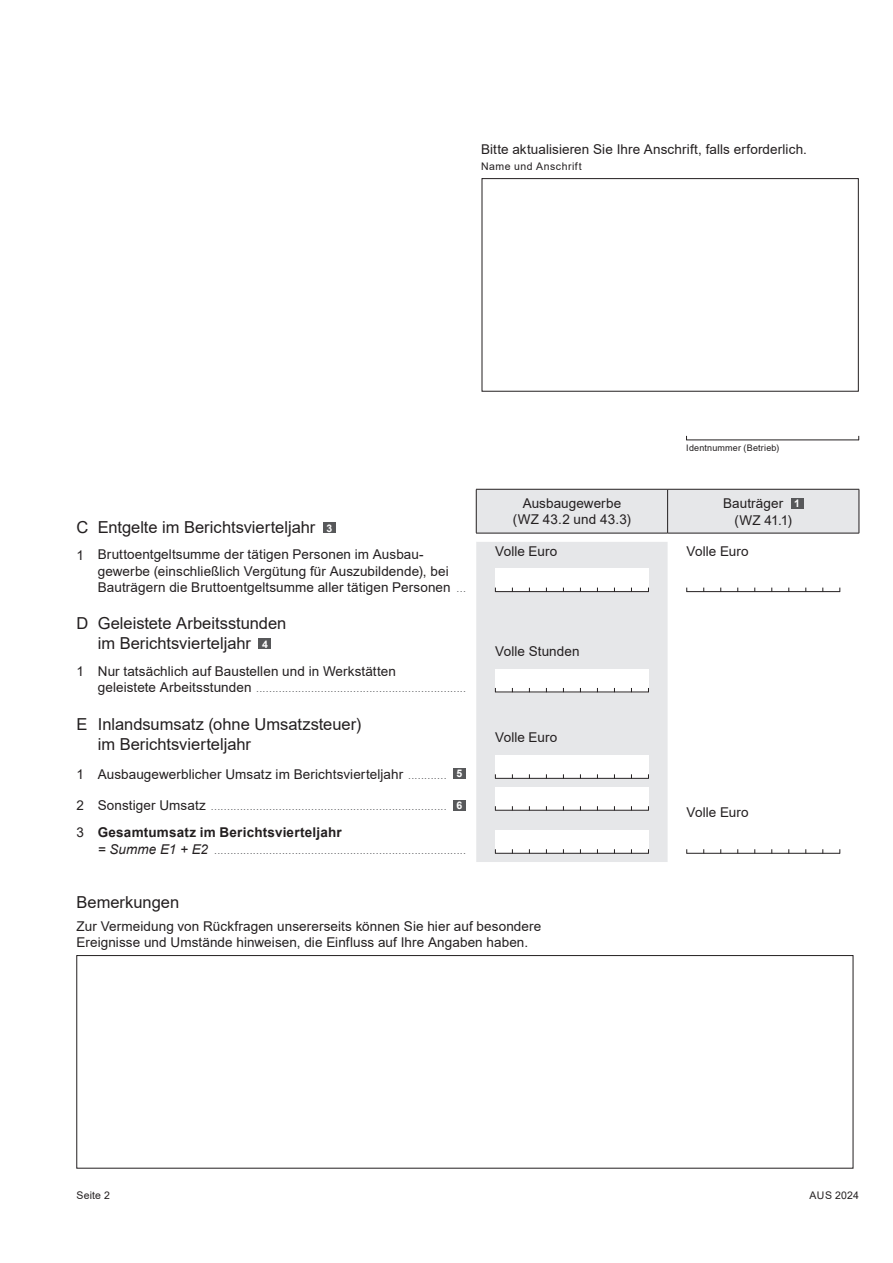
<style>
.page{position:relative;width:893px;height:1263px;background:#fff}
.page>*{position:absolute;margin:0;border:0;box-sizing:border-box;transform-origin:0 0}
.t1{font:16.5px/19.8px "Arial";color:#231f20;text-align:center}
.t2{font:13.5px/16.2px "Arial";letter-spacing:.005em;color:#231f20;text-align:center}
.t3{font:700 13.5px "Arial";letter-spacing:.015em;color:#231f20}
.t4{font:10.5px "Arial";color:#6c6d70}
.t5{font:10.5px "Arial";letter-spacing:.045em;color:#231f20}
.t6{font:9px "Arial";letter-spacing:.02em;color:#231f20}
.s1{font-weight:700;font-size:10.5px;color:#fff}
.s2{font-size:10.5px;color:#6c6d70}
.s3{font-size:13.5px;color:#231f20}
.s4{font-weight:700;color:#fff}
.s5{font-weight:400}
.s6{font-style:italic;font-size:13.5px;color:#231f20}
</style>
<div class="page">
<div style="left:482px;top:178px;width:376px;height:213px;border:1px solid #231f20"></div>
<svg style="left:476px;top:490px;width:383px;height:372px;fill:#e6e7e9"></svg>
<svg style="left:476px;top:534px;width:383px;height:8px"></svg>
<hr style="left:476px;top:489px;width:192px;height:1px;background:#231f20">
<hr style="left:476px;top:489px;width:1px;height:44px;background:#231f20">
<hr style="left:668px;top:489px;width:191px;height:1px;background:#231f20">
<hr style="left:667px;top:489px;width:1px;height:44px;background:#231f20">
<hr style="left:859px;top:489px;width:1px;height:44px;background:#231f20">
<hr style="left:476px;top:533px;width:192px;height:1px;background:#231f20">
<hr style="left:668px;top:533px;width:191px;height:1px;background:#231f20">
<div style="left:323px;top:522px;width:13px;height:11px;background:#57585a"></div>
<div style="left:791px;top:498px;width:12px;height:10px;background:#57585a"></div>
<div style="left:495px;top:568px;width:153px;height:24px;background:#fff"></div>
<hr style="left:495px;top:591px;width:154px;height:1px;background:#231f20">
<div style="left:687px;top:568px;width:153px;height:24px;background:#fff"></div>
<hr style="left:686px;top:591px;width:154px;height:1px;background:#231f20">
<div style="left:259px;top:638px;width:12px;height:11px;background:#57585a"></div>
<div style="left:495px;top:669px;width:153px;height:23px;background:#fff"></div>
<hr style="left:495px;top:692px;width:154px;height:1px;background:#231f20">
<div style="left:495px;top:755px;width:153px;height:23px;background:#fff"></div>
<hr style="left:495px;top:778px;width:154px;height:1px;background:#231f20">
<div style="left:453px;top:768px;width:13px;height:10px;background:#57585a"></div>
<div style="left:453px;top:800px;width:13px;height:10px;background:#57585a"></div>
<div style="left:495px;top:787px;width:153px;height:23px;background:#fff"></div>
<hr style="left:495px;top:810px;width:154px;height:1px;background:#231f20">
<div style="left:687px;top:830px;width:153px;height:23px;background:#fff"></div>
<hr style="left:686px;top:853px;width:154px;height:1px;background:#231f20">
<div style="left:495px;top:830px;width:153px;height:23px;background:#fff"></div>
<hr style="left:495px;top:853px;width:154px;height:1px;background:#231f20">
<div style="left:77px;top:955px;width:776px;height:213px;border:1px solid #231f20"></div>
<hr style="left:686px;top:440px;width:173px;height:1px;background:#231f20">
<p class="t2" style="left:481px;top:141px;width:327px">Bitte aktualisieren Sie Ihre Anschrift, falls erforderlich.</p>
<p class="t1" style="left:77px;top:517px;width:257px">C Entgelte im Berichtsvierteljahr <span class="s1">3</span></p>
<p class="t5" style="left:481px;top:159px;width:102px">Name und Anschrift</p>
<p class="t6" style="left:686px;top:442px;width:94px">Identnummer (Betrieb)</p>
<p class="t2" style="left:513px;top:495px;width:119px">Ausbaugewerbe (WZ 43.2 und 43.3)</p>
<p class="t2" style="left:723px;top:495px;width:78px">Bauträger <span class="s1">1 </span>(WZ 41.1)</p>
<p class="t2" style="left:98px;top:546px;width:370px;text-align:left;text-indent:-21px">1 Bruttoentgeltsumme der tätigen Personen im Ausbau&shy;gewerbe (einschließlich Vergütung für Auszubildende), bei<br>Bauträgern die Bruttoentgeltsumme aller tätigen Personen <span class="s2">...</span></p>
<p class="t2" style="left:495px;top:543px;width:64px">Volle Euro</p>
<p class="t2" style="left:686px;top:543px;width:64px">Volle Euro</p>
<p class="t1" style="left:77px;top:613px;width:211px">D Geleistete Arbeitsstunden im Berichtsvierteljahr <span class="s1">4</span></p>
<p class="t2" style="left:495px;top:643px;width:86px">Volle Stunden</p>
<p class="t2" style="left:77px;top:663px;width:321px">1 Nur tatsächlich auf Baustellen und in Werkstätten</p>
<p class="t4" style="left:98px;top:681px;width:370px"><span class="s3">geleistete Arbeitsstunden</span> .................................................................</p>
<p class="t1" style="left:98px;top:714px;width:265px;text-align:left;text-indent:-21px">E Inlandsumsatz (ohne Umsatzsteuer) im Berichtsvierteljahr</p>
<p class="t2" style="left:495px;top:729px;width:64px">Volle Euro</p>
<p class="t2" style="left:77px;top:766px;width:387px">1 Ausbaugewerblicher Umsatz im Berichtsvierteljahr <span class="s2">............</span> <span class="s1">5</span></p>
<p class="t4" style="left:77px;top:799px;width:387px"><span class="s3">2 Sonstiger Umsatz</span> ......................................................................... <span class="s4">6</span></p>
<p class="t2" style="left:686px;top:804px;width:64px">Volle Euro</p>
<p class="t3" style="left:77px;top:823px;width:267px"><span class="s5">3</span> Gesamtumsatz im Berichtsvierteljahr</p>
<p class="t4" style="left:98px;top:842px;width:370px"><span class="s6">= Summe E1 + E2</span> ..............................................................................</p>
<p class="t1" style="left:77px;top:892px;width:104px">Bemerkungen</p>
<p class="t2" style="left:77px;top:918px;width:466px;text-align:left">Zur Vermeidung von Rückfragen unsererseits können Sie hier auf besondere<br>Ereignisse und Umstände hinweisen, die Einfluss auf Ihre Angaben haben.</p>
<p class="t5" style="left:77px;top:1188px;width:35px">Seite 2</p>
<p class="t5" style="left:810px;top:1188px;width:51px">AUS 2024</p>
</div>
